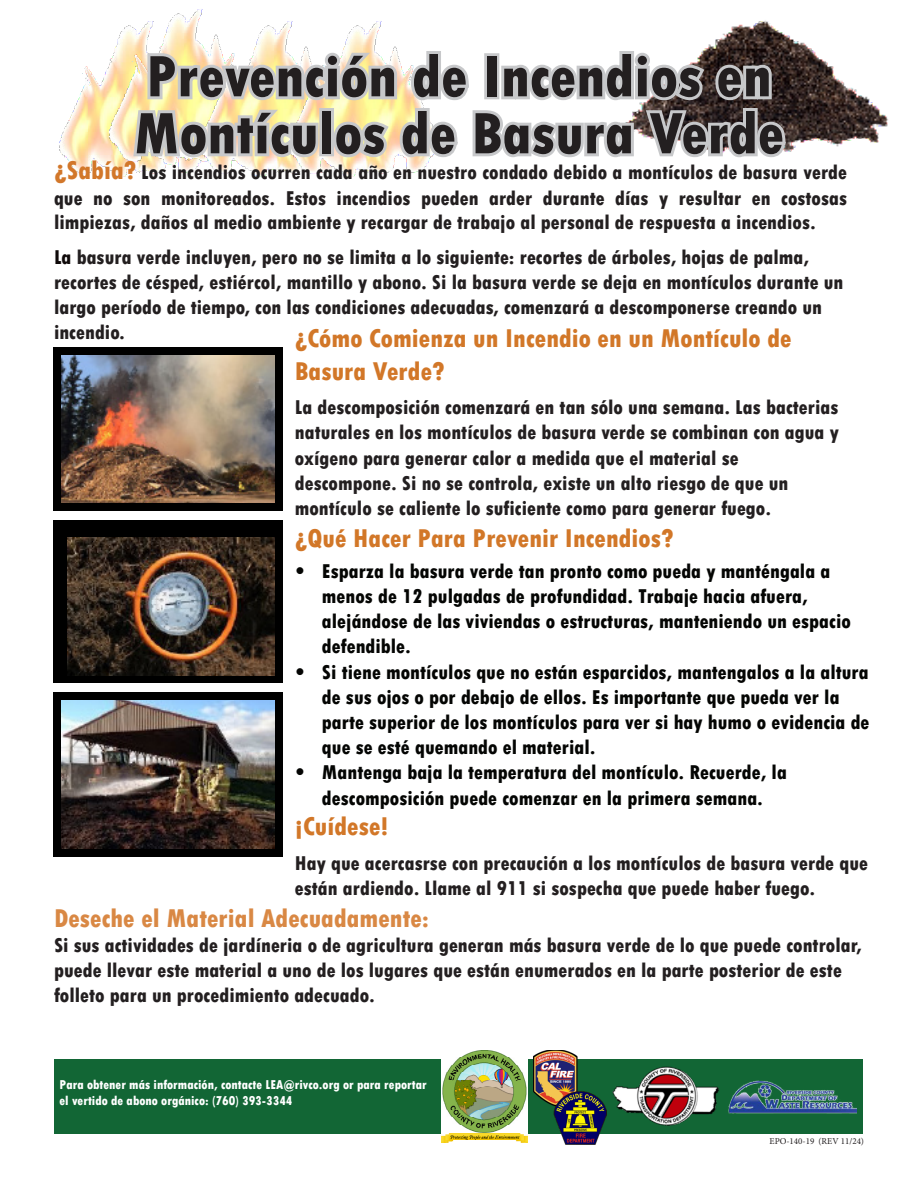
<style>
.page{position:relative;width:918px;height:1188px;background:#fff}
.page>*{position:absolute;margin:0;border:0;box-sizing:border-box;transform-origin:0 0}
.t1{font:800 condensed 61.5px/57px "Tw Cen";color:#231f20}
.Paragraph_Style_1{font:800 condensed 27px/32.4px "Tw Cen";color:#d27728}
.Paragraph_Style_1-2{font:800 condensed 27px "Tw Cen";color:#d98844}
.Paragraph_Style_1-3{font:800 condensed 21px/25.2px "Tw Cen";color:#231f20}
.t2{font:800 condensed 21px/25.2px "Tw Cen";color:#040503}
.t3{font:800 21px/25.2px "Tw Cen MT Condensed";color:#040503}
.Paragraph_Style_1-4{font:800 condensed 13.5px/16.2px "Tw Cen";color:#fff}
.t4{font:9px "Minion Pro";color:#231f20}
.s1{font-size:27px;color:#d2772a}
.s2{color:#0f0909}
.s3{font-family:"Tw Cen";font-stretch:condensed}
</style>
<div class="page">
<img style="left:708px;top:20px;width:180px;height:132px">
<img style="left:59px;top:66px;width:71px;height:112px">
<img style="left:104px;top:9px;width:99px;height:158px">
<img style="left:193px;top:17px;width:90px;height:161px">
<img style="left:283px;top:21px;width:114px;height:157px">
<svg style="left:130px;top:48px;width:659px;height:127px"></svg>
<div style="left:54px;top:348px;width:229px;height:162px;background:#000"></div>
<div style="left:54px;top:521px;width:229px;height:162px;background:#000"></div>
<img style="left:62px;top:355px;width:213px;height:148px">
<img style="left:67px;top:537px;width:208px;height:138px">
<img style="left:54px;top:692px;width:229px;height:165px">
<img style="left:62px;top:701px;width:213px;height:147px">
<div style="left:55px;top:1059px;width:808px;height:74px;background:#126635"></div>
<img style="left:442px;top:1050px;width:85px;height:92px">
<img style="left:533px;top:1050px;width:73px;height:94px">
<img style="left:612px;top:1066px;width:107px;height:60px">
<img style="left:728px;top:1080px;width:129px;height:34px">
<p class="t1" style="left:134px;top:48px;width:652px">Prevención de Incendios en<br>Montículos de Basura Verde</p>
<p class="Paragraph_Style_1-3" style="left:54px;top:160px;width:795px;line-height:26px"><span class="s1">¿Sabía?</span> Los incendios ocurren cada año en nuestro condado debido a montículos de basura verde que no son monitoreados. Estos incendios pueden arder durante días y resultar en costosas</p>
<p class="Paragraph_Style_1-3" style="left:54px;top:205px;width:763px;line-height:34.5px">limpiezas, daños al medio ambiente y recargar de trabajo al personal de respuesta a incendios.<br><span class="s2">La</span> basura verde incluyen, pero no se limita a lo siguiente: recortes de árboles, hojas de palma,</p>
<p class="Paragraph_Style_1-3" style="left:54px;top:270px;width:791px">recortes de césped, estiércol, mantillo y abono. Si la basura verde se deja en montículos durante un largo período de tiempo, con las condiciones adecuadas, comenzará a descomponerse creando un incendio.</p>
<p class="Paragraph_Style_1" style="left:295px;top:322px;width:498px">¿Cómo Comienza un Incendio en un Montículo de<br>Basura Verde?</p>
<p class="Paragraph_Style_1-3" style="left:295px;top:395px;width:546px">La descomposición comenzará en tan sólo una semana. Las bacterias naturales en los montículos de basura verde se combinan con agua y oxígeno para generar calor a medida que el material se descompone. Si no se controla, existe un alto riesgo de que un montículo se caliente lo suficiente como para generar fuego.</p>
<p class="Paragraph_Style_1" style="left:295px;top:522px;width:380px">¿Qué Hacer Para Prevenir Incendios?</p>
<p class="t3" style="left:322px;top:558px;width:530px;text-indent:-27px"><span class="s3">• Esparza la basura verde tan pronto como pueda y manténgala a menos de 12 pulgadas de profundidad.</span> Trabaje hacia afuera, alejándose de las viviendas o estructuras, manteniendo un espacio defendible.</p>
<p class="t2" style="left:322px;top:659px;width:549px;text-indent:-27px">• Si tiene montículos que no están esparcidos, mantengalos a la altura de sus ojos o por debajo de ellos. Es importante que pueda ver la parte superior de los montículos para ver si hay humo o evidencia de que se esté quemando el material.</p>
<p class="t2" style="left:295px;top:760px;width:494px;text-align:center">• Mantenga baja la temperatura del montículo. Recuerde, la descomposición puede comenzar en la primera semana.</p>
<p class="Paragraph_Style_1" style="left:295px;top:810px;width:95px">¡Cuídese!</p>
<p class="Paragraph_Style_1-3" style="left:295px;top:850px;width:575px">Hay que acercasrse con precaución a los montículos de basura verde que están ardiendo. Llame al 911 si sospecha que puede haber fuego.</p>
<p class="Paragraph_Style_1-2" style="left:54px;top:902px;width:377px">Deseche el Material Adecuadamente:</p>
<p class="Paragraph_Style_1-3" style="left:54px;top:932px;width:809px">Si sus actividades de jardíneria o de agricultura generan más basura verde de lo que puede controlar, puede llevar este material a uno de los lugares que están enumerados en la parte posterior de este folleto para un procedimiento adecuado.</p>
<p class="Paragraph_Style_1-4" style="left:60px;top:1076px;width:369px">Para obtener más información, contacte LEA@rivco.org or para reportar el vertido de abono orgánico: (760) 393-3344</p>
<p class="t4" style="left:770px;top:1135px;width:96px">EPO-140-19 (REV 11/24)</p>
</div>
